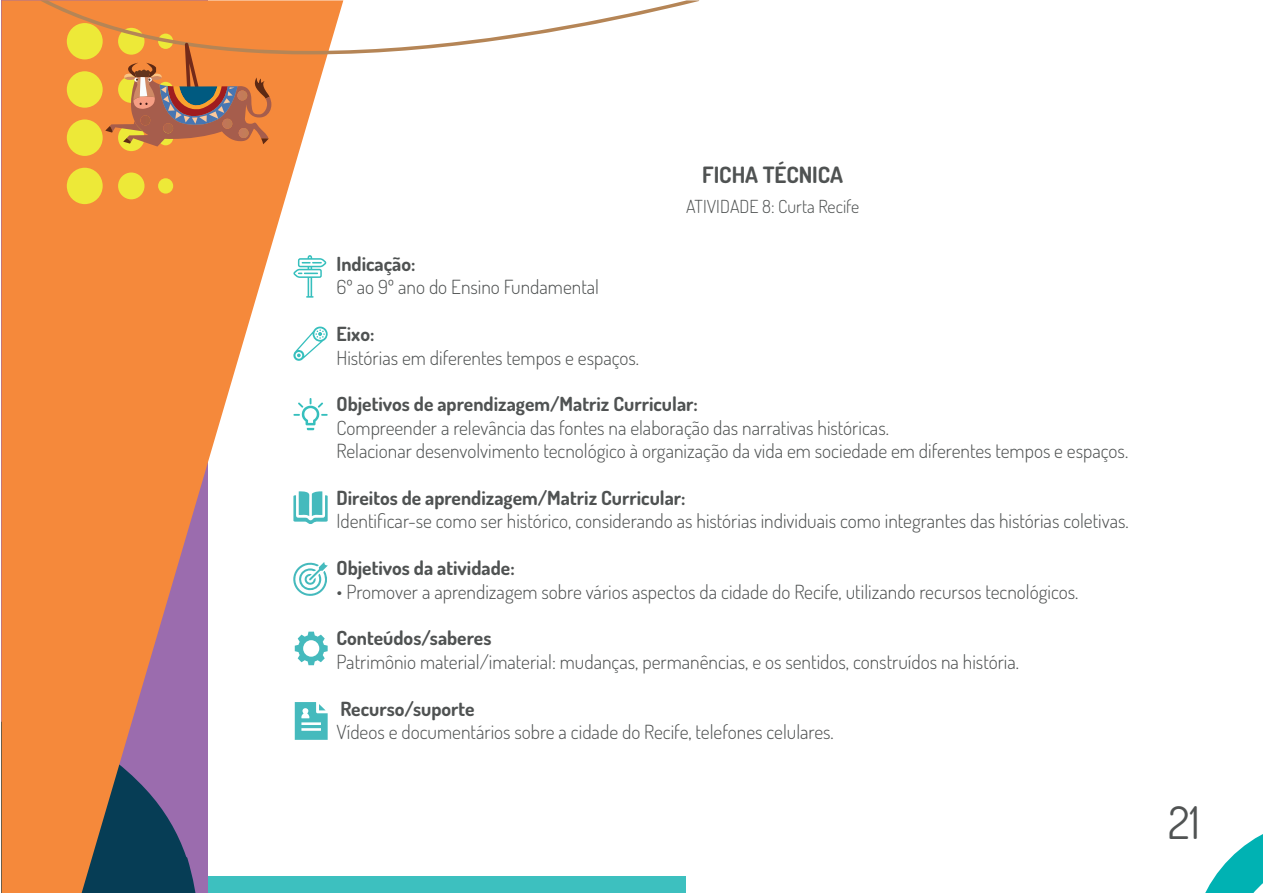
<style>
.page{position:relative;width:1263px;height:893px;background:#fff}
.page>*{position:absolute;margin:0;border:0;box-sizing:border-box;transform-origin:0 0}
.t1{font:45px "Dosis";color:#505353}
.t2{font:700 22.5px "Dosis";color:#4f5252}
.Texto_Corrido{font:300 19.5px "Dosis";color:#4f5252}
.Negrito_Corrido{font:700 19.5px "Dosis";color:#4f5252}
.Sub_Ficha_Téc___Ativ{font:300 18px "Dosis";color:#4f5252}
</style>
<div class="page">
<div style="left:2px;top:877px;width:684px;height:16px;background:#3dc0bf"></div>
<svg style="left:1205px;top:834px;width:58px;height:59px"></svg>
<svg style="left:2px;top:0;width:341px;height:893px;fill:#f5893b"></svg>
<div style="left:67px;top:119px;width:36px;height:37px;background:#ede938;border-radius:50%"></div>
<div style="left:118px;top:124px;width:27px;height:27px;background:#ede938;border-radius:50%"></div>
<div style="left:67px;top:168px;width:36px;height:36px;background:#ede938;border-radius:50%"></div>
<div style="left:118px;top:173px;width:27px;height:26px;background:#ede938;border-radius:50%"></div>
<div style="left:158px;top:178px;width:15px;height:16px;background:#ede938;border-radius:50%"></div>
<svg style="left:41px;top:0;width:658px;height:145px"></svg>
<svg style="left:293px;top:255px;width:34px;height:43px"></svg>
<svg style="left:293px;top:326px;width:35px;height:35px"></svg>
<svg style="left:293px;top:398px;width:35px;height:32px"></svg>
<svg style="left:293px;top:562px;width:35px;height:35px"></svg>
<svg style="left:295px;top:632px;width:33px;height:33px"></svg>
<svg style="left:295px;top:702px;width:33px;height:38px"></svg>
<svg style="left:293px;top:491px;width:35px;height:33px"></svg>
<p class="t2" style="left:702px;top:160px;width:143px">FICHA TÉCNICA</p>
<p class="Sub_Ficha_Téc___Ativ" style="left:686px;top:194px;width:175px">ATIVIDADE 8: Curta Recife</p>
<p class="Negrito_Corrido" style="left:336px;top:251px;width:81px">Indicação:</p>
<p class="Texto_Corrido" style="left:336px;top:274px;width:264px">6º ao 9º ano do Ensino Fundamental</p>
<p class="Negrito_Corrido" style="left:336px;top:321px;width:39px">Eixo:</p>
<p class="Texto_Corrido" style="left:336px;top:345px;width:304px">Histórias em diferentes tempos e espaços.</p>
<p class="Negrito_Corrido" style="left:336px;top:392px;width:363px">Objetivos de aprendizagem/Matriz Curricular:</p>
<p class="Texto_Corrido" style="left:336px;top:415px;width:554px">Compreender a relevância das fontes na elaboração das narrativas históricas.</p>
<p class="Texto_Corrido" style="left:336px;top:438px;width:793px">Relacionar desenvolvimento tecnológico à organização da vida em sociedade em diferentes tempos e espaços.</p>
<p class="Negrito_Corrido" style="left:336px;top:485px;width:351px">Direitos de aprendizagem/Matriz Curricular:</p>
<p class="Texto_Corrido" style="left:336px;top:508px;width:794px">Identificar-se como ser histórico, considerando as histórias individuais como integrantes das histórias coletivas.</p>
<p class="Negrito_Corrido" style="left:336px;top:555px;width:180px">Objetivos da atividade:</p>
<p class="Texto_Corrido" style="left:336px;top:579px;width:743px">• Promover a aprendizagem sobre vários aspectos da cidade do Recife, utilizando recursos tecnológicos.</p>
<p class="Negrito_Corrido" style="left:336px;top:626px;width:156px">Conteúdos/saberes</p>
<p class="Texto_Corrido" style="left:336px;top:649px;width:684px">Patrimônio material/imaterial: mudanças, permanências, e os sentidos, construídos na história.</p>
<p class="Negrito_Corrido" style="left:340px;top:696px;width:136px">Recurso/suporte</p>
<p class="Texto_Corrido" style="left:336px;top:719px;width:499px">Vídeos e documentários sobre a cidade do Recife, telefones celulares.</p>
<h1 class="t1" style="left:1168px;top:793px;width:33px">21</h1>
</div>
